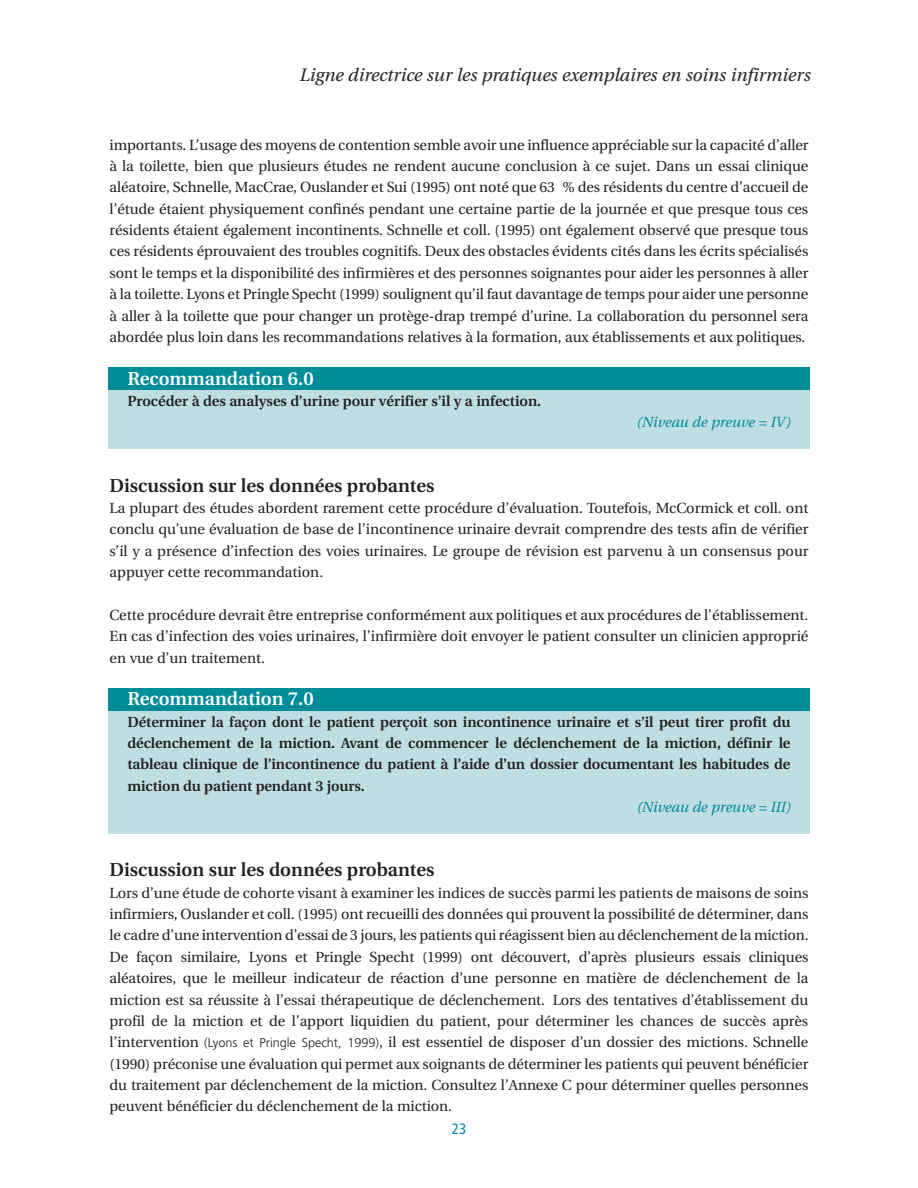
<style>
.page{position:relative;width:918px;height:1188px;background:#fff}
.page>*{position:absolute;margin:0;border:0;box-sizing:border-box;transform-origin:0 0}
.t1{font:600 18.75px "Utopia";color:#231f20}
.t2{font:600 18.75px "Utopia";color:#fff}
.t3{font:italic 18px "Utopia";color:#231f20}
.t4{font:condensed 15px "Frutiger";color:#008c99}
.t5{font:14.7px/21.3px "Utopia";letter-spacing:-.005em;color:#231f20;text-align:justify}
.t6{font:600 14.7px/21.3px "Utopia";letter-spacing:-.005em;color:#231f20;text-align:justify}
.t7{font:italic 14.7px "Utopia";color:#008c99}
.s1{font-family:"Frutiger";font-weight:300;font-size:12.75px}
.s2{font-style:italic}
</style>
<div class="page">
<div style="left:108px;top:704px;width:702px;height:130px;background:#bfdee2"></div>
<div style="left:108px;top:688px;width:702px;height:23px;background:#008c99"></div>
<div style="left:108px;top:384px;width:702px;height:65px;background:#bfdee2"></div>
<div style="left:108px;top:367px;width:702px;height:23px;background:#008c99"></div>
<p class="t3" style="left:299px;top:68px;width:512px">Ligne directrice sur les pratiques exemplaires en soins infirmiers</p>
<p class="t5" style="left:110px;top:135px;width:700px">importants. L’usage des moyens de contention semble avoir une influence appréciable sur la capacité d’aller à la toilette, bien que plusieurs études ne rendent aucune conclusion à ce sujet. Dans un essai clinique aléatoire, Schnelle, MacCrae, Ouslander et Sui (1995) ont noté que 63 % des résidents du centre d’accueil de l’étude étaient physiquement confinés pendant une certaine partie de la journée et que presque tous ces résidents étaient également incontinents. Schnelle et coll. (1995) ont également observé que presque tous ces résidents éprouvaient des troubles cognitifs. Deux des obstacles évidents cités dans les écrits spécialisés sont le temps et la disponibilité des infirmières et des personnes soignantes pour aider les personnes à aller à la toilette. Lyons et Pringle Specht (1999) soulignent qu’il faut davantage de temps pour aider une personne à aller à la toilette que pour changer un protège-drap trempé d’urine. La collaboration du personnel sera abordée plus loin dans les recommandations relatives à la formation, aux établissements et aux politiques.</p>
<p class="t2" style="left:128px;top:371px;width:188px">Recommandation 6.0</p>
<p class="t6" style="left:128px;top:392px;width:415px">Procéder à des analyses d’urine pour vérifier s’il y a infection.</p>
<p class="t7" style="left:636px;top:417px;width:156px">(Niveau de preuve = IV)</p>
<p class="t1" style="left:110px;top:478px;width:327px">Discussion sur les données probantes</p>
<p class="t5" style="left:110px;top:499px;width:701px">La plupart des études abordent rarement cette procédure d’évaluation. Toutefois, McCormick et coll. ont conclu qu’une évaluation de base de l’incontinence urinaire devrait comprendre des tests afin de vérifier s’il y a présence d’infection des voies urinaires. Le groupe de révision est parvenu à un consensus pour appuyer cette recommandation.</p>
<p class="t5" style="left:110px;top:606px;width:701px">Cette procédure devrait être entreprise conformément aux politiques et aux procédures de l’établissement.<br>En cas d’infection des voies urinaires, l’infirmière doit envoyer le patient consulter un clinicien approprié en vue d’un traitement.</p>
<p class="t2" style="left:128px;top:691px;width:188px">Recommandation 7.0</p>
<p class="t6" style="left:128px;top:712px;width:665px">Déterminer la façon dont le patient perçoit son incontinence urinaire et s’il peut tirer profit du déclenchement de la miction. Avant de commencer le déclenchement de la miction, définir le tableau clinique de l’incontinence du patient à l’aide d’un dossier documentant les habitudes de miction du patient pendant 3 jours.</p>
<p class="t7" style="left:636px;top:801px;width:155px">(Niveau de preuve = III)</p>
<p class="t1" style="left:110px;top:862px;width:327px">Discussion sur les données probantes</p>
<p class="t5" style="left:110px;top:883px;width:701px">Lors d’une étude de cohorte visant à examiner les indices de succès parmi les patients de maisons de soins infirmiers, Ouslander et coll. (1995) ont recueilli des données qui prouvent la possibilité de déterminer, dans le cadre d’une intervention d’essai de 3 jours, les patients qui réagissent bien au déclenchement de la miction.<br>De façon similaire, Lyons et Pringle Specht (1999) ont découvert, d’après plusieurs essais cliniques aléatoires, que le meilleur indicateur de réaction d’une personne en matière de déclenchement de la miction est sa réussite à l’essai thérapeutique de déclenchement. Lors des tentatives d’établissement du profil de la miction et de l’apport liquidien du patient, pour déterminer les chances de succès après l’intervention <span class="s1">(Lyons et Pringle Specht, 1999)</span>, il est essentiel de disposer d’un dossier des mictions<span class="s2">.</span> Schnelle (1990) préconise une évaluation qui permet aux soignants de déterminer les patients qui peuvent bénéficier du traitement par déclenchement de la miction. Consultez l’Annexe C pour déterminer quelles personnes peuvent bénéficier du déclenchement de la miction.</p>
<p class="t4" style="left:452px;top:1123px;width:16px">23</p>
</div>
